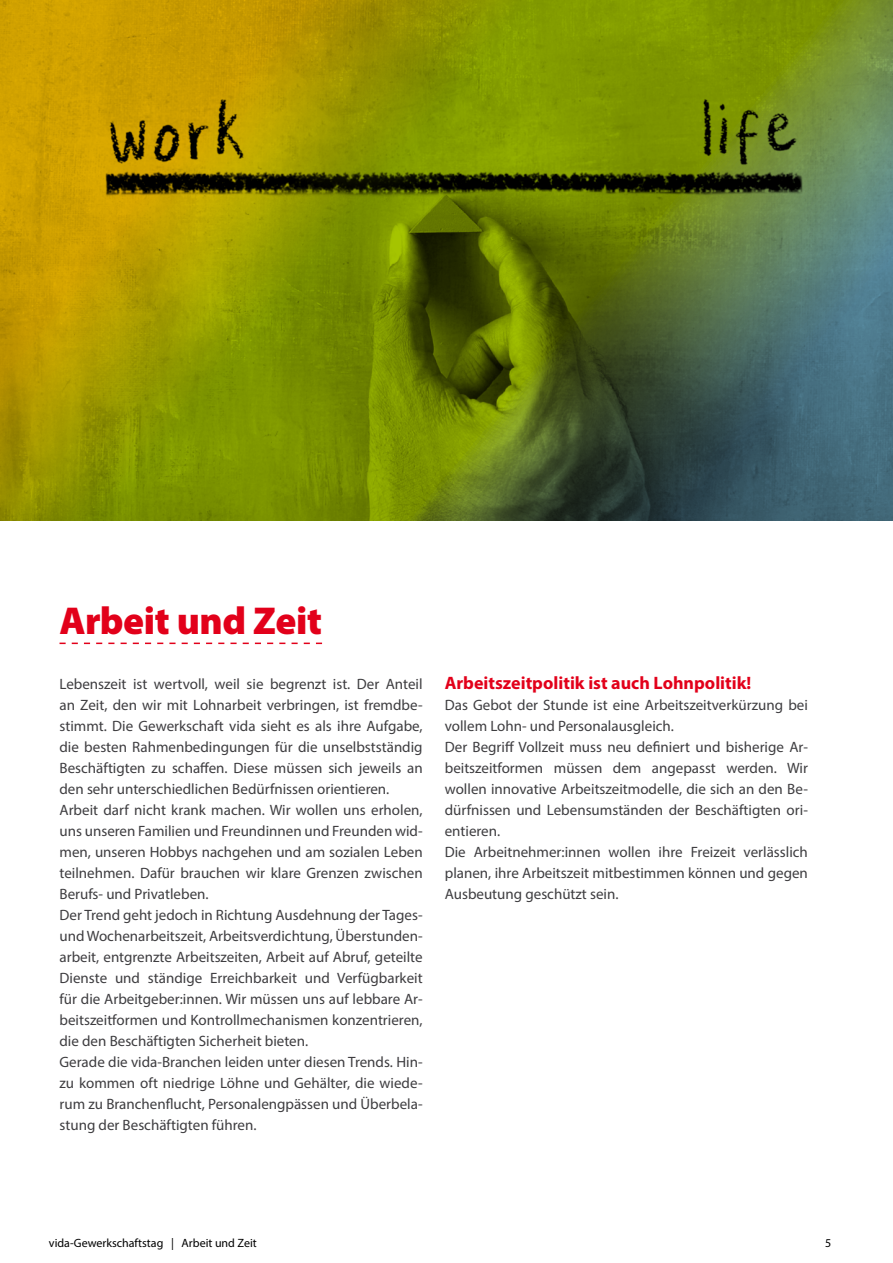
<style>
.page{position:relative;width:893px;height:1263px;background:#fff}
.page>*{position:absolute;margin:0;border:0;box-sizing:border-box;transform-origin:0 0}
.t1{font:900 39px "Myriad Pro";letter-spacing:-.015em;color:#e2001a}
.t2{font:700 18px "Myriad Pro";color:#e2001a}
.t3{font:15px/21px "Myriad Pro";color:#3e3d40}
.t4{font:12px "Myriad Pro";color:#000}
</style>
<div class="page">
<svg style="left:60px;top:643px;width:262px;height:1px"></svg>
<svg style="left:1px;top:0;width:892px;height:520px;background:#7a8216"></svg>
<h1 class="t1" style="left:60px;top:595px;width:264px">Arbeit und Zeit</h1>
<p class="t3" style="left:60px;top:673px;width:365px">Lebenszeit ist wertvoll, weil sie begrenzt ist. Der Anteil an Zeit, den wir mit Lohnarbeit verbringen, ist fremdbe&shy;stimmt. Die Gewerkschaft vida sieht es als ihre Aufgabe, die besten Rahmenbedingungen für die unselbstständig Beschäftigten zu schaffen. Diese müssen sich jeweils an den sehr unterschiedlichen Bedürfnissen orientieren.<br>Arbeit darf nicht krank machen. Wir wollen uns erholen, uns unseren Familien und Freundinnen und Freunden wid&shy;men, unseren Hobbys nachgehen und am sozialen Leben teilnehmen. Dafür brauchen wir klare Grenzen zwischen Berufs- und Privatleben.<br>Der Trend geht jedoch in Richtung Ausdehnung der Tages&shy;und Wochenarbeitszeit, Arbeitsverdichtung, Überstunden&shy;arbeit, entgrenzte Arbeitszeiten, Arbeit auf Abruf, geteilte Dienste und ständige Erreichbarkeit und Verfügbarkeit für die Arbeitgeber:innen. Wir müssen uns auf lebbare Ar&shy;beitszeitformen und Kontrollmechanismen konzentrieren, die den Beschäftigten Sicherheit bieten.<br>Gerade die vida-Branchen leiden unter diesen Trends. Hin&shy;zu kommen oft niedrige Löhne und Gehälter, die wiede&shy;rum zu Branchenflucht, Personalengpässen und Überbela&shy;stung der Beschäftigten führen.</p>
<p class="t2" style="left:445px;top:671px;width:308px">Arbeitszeitpolitik ist auch Lohnpolitik!</p>
<p class="t3" style="left:445px;top:694px;width:365px">Das Gebot der Stunde ist eine Arbeitszeitverkürzung bei vollem Lohn- und Personalausgleich.<br>Der Begriff Vollzeit muss neu definiert und bisherige Ar&shy;beitszeitformen müssen dem angepasst werden. Wir wollen innovative Arbeitszeitmodelle, die sich an den Be&shy;dürfnissen und Lebensumständen der Beschäftigten ori&shy;entieren.<br>Die Arbeitnehmer:innen wollen ihre Freizeit verlässlich planen, ihre Arbeitszeit mitbestimmen können und gegen Ausbeutung geschützt sein.</p>
<p class="t4" style="left:49px;top:1235px;width:209px">vida-Gewerkschaftstag | Arbeit und Zeit</p>
<p class="t4" style="left:825px;top:1235px;width:8px">5</p>
</div>
